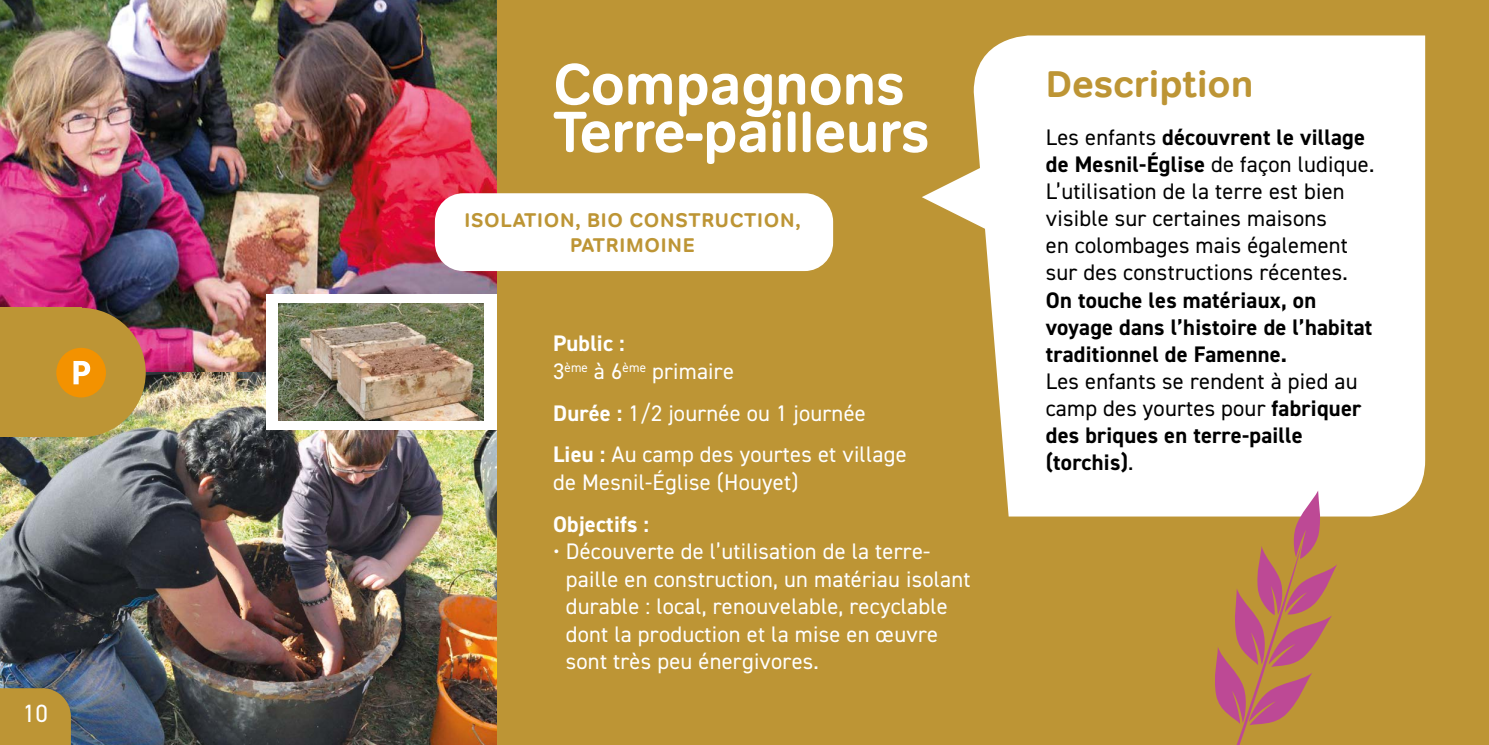
<style>
.page{position:relative;width:1489px;height:745px;background:#fff}
.page>*{position:absolute;margin:0;border:0;box-sizing:border-box;transform-origin:0 0}
.t1{font:700 57.5px/47.5px "Tondo";letter-spacing:-.01em;color:#fff}
.t2{font:700 37.5px "Tondo";color:#bd9535}
.t3{font:25px "DIN2014";color:#fff}
.t4{font:22.5px/27.5px "DIN2014";letter-spacing:.01em;color:#fff}
.t5{font:22.5px/27px "DIN2014";letter-spacing:.01em;color:#000}
.t6{font:700 22.5px/27px "DIN2014";letter-spacing:.01em;color:#000}
.t7{font:700 22.5px "DIN2014";letter-spacing:.01em;color:#fff}
.t8{font:700 20px/25px "Tondo";letter-spacing:.04em;color:#bd9535;text-align:center}
.s1{font-weight:700}
</style>
<div class="page">
<div style="left:482px;top:0;width:1006px;height:744px;background:#bd9535"></div>
<div style="left:973px;top:35px;width:451px;height:481px;background:#fff"></div>
<svg style="left:922px;top:159px;width:75px;height:76px"></svg>
<img style="left:0;top:0;width:496px;height:744px">
<div style="left:266px;top:294px;width:230px;height:135px;background:#fff"></div>
<img style="left:278px;top:303px;width:206px;height:117px">
<div style="left:0;top:307px;width:81px;height:130px;background:#bd9535"></div>
<div style="left:17px;top:307px;width:129px;height:130px;background:#bd9535;border-radius:50%"></div>
<div style="left:56px;top:347px;width:50px;height:50px;background:#f39200;border-radius:50%"></div>
<svg style="left:73px;top:361px;width:17px;height:23px"></svg>
<div style="left:435px;top:193px;width:398px;height:78px;background:#fff;border-radius:28px"></div>
<svg style="left:1212px;top:490px;width:124px;height:254px"></svg>
<svg style="left:0;top:687px;width:71px;height:57px;background:#b5913a"></svg>
<p class="t3" style="left:23px;top:697px;width:26px">10</p>
<h1 class="t1" style="left:553px;top:61px;width:378px">Compagnons<br>Terre-pailleurs</h1>
<p class="t8" style="left:464px;top:207px;width:337px">ISOLATION, BIO CONSTRUCTION,<br>PATRIMOINE</p>
<p class="t4" style="left:553px;top:329px;width:182px"><span class="s1">Public :<br></span>3<sup>ème</sup> à 6<sup>ème</sup> primaire</p>
<p class="t4" style="left:553px;top:391px;width:355px;line-height:41.8px"><span class="s1">Durée :</span> 1/2 journée ou 1 journée<br><span class="s1">Lieu :</span> Au camp des yourtes et village</p>
<p class="t4" style="left:553px;top:467px;width:247px">de Mesnil-Église (Houyet)</p>
<p class="t7" style="left:553px;top:508px;width:98px">Objectifs :</p>
<p class="t4" style="left:566px;top:537px;width:406px;text-indent:-13px">• Découverte de l’utilisation de la terre&shy;paille en construction, un matériau isolant durable : local, renouvelable, recyclable dont la production et la mise en œuvre sont très peu énergivores.</p>
<h2 class="t2" style="left:1045px;top:61px;width:209px">Description</h2>
<p class="t5" style="left:1045px;top:123px;width:330px">Les enfants <span class="s1">découvrent le village de Mesnil-Église</span> de façon ludique.<br>L’utilisation de la terre est bien visible sur certaines maisons<br>en colombages mais également sur des constructions récentes.</p>
<p class="t6" style="left:1045px;top:286px;width:328px">On touche les matériaux, on voyage dans l’histoire de l’habitat traditionnel de Famenne.</p>
<p class="t5" style="left:1045px;top:366px;width:317px">Les enfants se rendent à pied au camp des yourtes pour <span class="s1">fabriquer des briques en terre-paille (torchis)</span>.</p>
</div>
